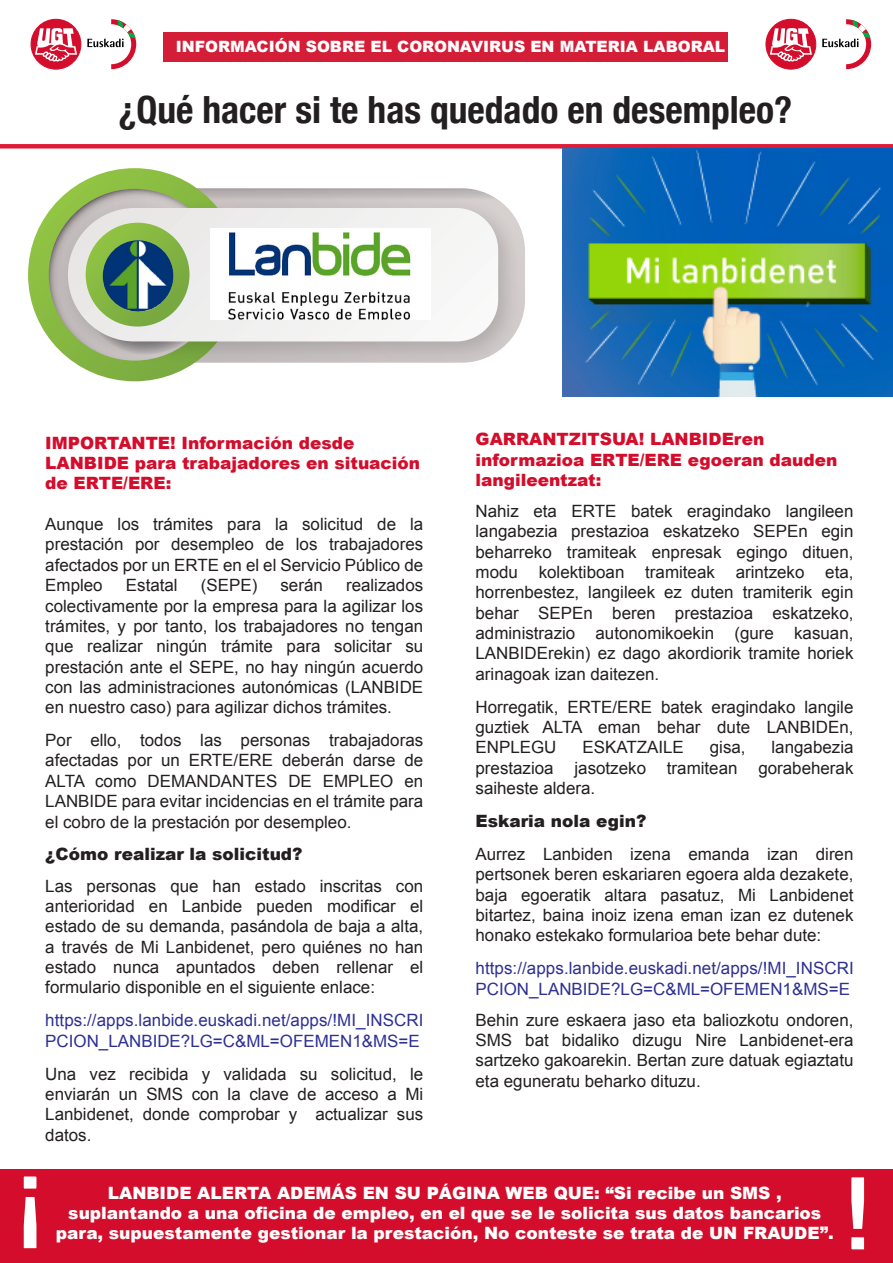
<style>
.page{position:relative;width:893px;height:1263px;background:#fff}
.page>*{position:absolute;margin:0;border:0;box-sizing:border-box;transform-origin:0 0}
.t1{font:700 condensed 37.5px "Helvetica Neue";color:#231f20}
.t2{font:16.95px/20.4px "Arial";color:#231f20;text-align:justify}
.t3{font:900 16.95px/20.4px "Arial";color:#fff;text-align:center}
.t4{font:16.95px/20.4px "Arial";letter-spacing:.005em;color:#2e3092}
.t5{font:900 16.95px/20.4px "Arial";color:#d30d2b}
.t6{font:900 16.95px "Arial";color:#231f20}
.t7{font:900 15.6px "Arial";color:#fff}
</style>
<div class="page">
<div style="left:164px;top:32px;width:564px;height:30px;background:#d41e37"></div>
<svg style="left:30px;top:18px;width:52px;height:52px"></svg>
<div style="left:30px;top:18px;width:52px;height:52px;border:1px solid #fff;border-radius:50%"></div>
<div style="left:31px;top:19px;width:50px;height:50px;background:#d30d2b;border-radius:50%"></div>
<div style="left:31px;top:19px;width:50px;height:50px;border:1px solid #d30d2b;border-radius:50%"></div>
<svg style="left:35px;top:28px;width:42px;height:34px"></svg>
<svg style="left:87px;top:19px;width:49px;height:50px"></svg>
<svg style="left:765px;top:18px;width:52px;height:52px"></svg>
<div style="left:765px;top:18px;width:52px;height:52px;border:1px solid #fff;border-radius:50%"></div>
<div style="left:766px;top:19px;width:50px;height:50px;background:#d30d2b;border-radius:50%"></div>
<div style="left:766px;top:19px;width:50px;height:50px;border:1px solid #d30d2b;border-radius:50%"></div>
<svg style="left:770px;top:28px;width:42px;height:34px"></svg>
<svg style="left:822px;top:19px;width:49px;height:50px"></svg>
<div style="left:0;top:144px;width:893px;height:5px;background:#de1c38"></div>
<div style="left:0;top:1169px;width:893px;height:94px;background:#d30d2b"></div>
<svg style="left:23px;top:1176px;width:14px;height:73px"></svg>
<svg style="left:851px;top:1177px;width:14px;height:73px"></svg>
<img style="left:563px;top:149px;width:330px;height:247px">
<svg style="left:71px;top:188px;width:409px;height:3px"></svg>
<svg style="left:28px;top:168px;width:213px;height:213px;background:#8bbc46"></svg>
<img style="left:51px;top:191px;width:474px;height:179px">
<svg style="left:68px;top:208px;width:430px;height:133px"></svg>
<svg style="left:86px;top:223px;width:104px;height:104px;background:#84b544"></svg>
<img style="left:103px;top:240px;width:70px;height:72px;border-radius:36px">
<img style="left:211px;top:228px;width:219px;height:91px">
<p class="t7" style="left:176px;top:35px;width:551px">INFORMACIÓN SOBRE EL CORONAVIRUS EN MATERIA LABORAL</p>
<h1 class="t1" style="left:118px;top:87px;width:675px">¿Qué hacer si te has quedado en desempleo?</h1>
<p class="t5" style="left:45px;top:432px;width:376px">IMPORTANTE! Información desde<br>LANBIDE para trabajadores en situación de ERTE/ERE:</p>
<p class="t2" style="left:45px;top:514px;width:379px">Aunque los trámites para la solicitud de la prestación por desempleo de los trabajadores afectados por un ERTE en el el Servicio Público de Empleo</p>
<p class="t2" style="left:126px;top:575px;width:53px">Estatal</p>
<p class="t2" style="left:201px;top:575px;width:58px">(SEPE)</p>
<p class="t2" style="left:280px;top:575px;width:44px">serán</p>
<p class="t2" style="left:45px;top:575px;width:379px;text-indent:301px">realizados colectivamente por la empresa para la agilizar los trámites, y por tanto, los trabajadores no tengan que realizar ningún trámite para solicitar su prestación ante el SEPE, no hay ningún acuerdo con las administraciones autonómicas (LANBIDE en nuestro caso) para agilizar dichos trámites.</p>
<p class="t2" style="left:45px;top:730px;width:379px">Por ello, todos las personas trabajadoras afectadas por un ERTE/ERE deberán darse de ALTA como DEMANDANTES DE EMPLEO en LANBIDE para evitar incidencias en el trámite para el cobro de la prestación por desempleo.</p>
<p class="t6" style="left:45px;top:842px;width:259px">¿Cómo realizar la solicitud?</p>
<p class="t2" style="left:45px;top:875px;width:379px">Las personas que han estado inscritas con anterioridad en Lanbide pueden modificar el estado de su demanda, pasándola de baja a alta, a través de Mi Lanbidenet, pero quiénes no han estado nunca apuntados deben rellenar el formulario disponible en el siguiente enlace:</p>
<p class="t4" style="left:45px;top:1010px;width:380px">https://apps.lanbide.euskadi.net/apps/!MI_INSCRI<br>PCION_LANBIDE?LG=C&amp;ML=OFEMEN1&amp;MS=E</p>
<p class="t2" style="left:45px;top:1063px;width:379px">Una vez recibida y validada su solicitud, le enviarán un SMS con la clave de acceso a Mi Lanbidenet, donde comprobar y actualizar sus datos.</p>
<p class="t5" style="left:476px;top:428px;width:363px">GARRANTZITSUA! LANBIDEren informazioa ERTE/ERE egoeran dauden langileentzat:</p>
<p class="t2" style="left:476px;top:501px;width:379px">Nahiz eta ERTE batek eragindako langileen langabezia prestazioa eskatzeko SEPEn egin beharreko tramiteak enpresak egingo dituen, modu kolektiboan tramiteak arintzeko eta, horrenbestez, langileek ez duten tramiterik egin behar SEPEn beren prestazioa eskatzeko, administrazio autonomikoekin (gure kasuan, LANBIDErekin) ez dago akordiorik tramite horiek arinagoak izan daitezen.</p>
<p class="t2" style="left:476px;top:696px;width:379px">Horregatik, ERTE/ERE batek eragindako langile guztiek ALTA eman behar dute LANBIDEn, ENPLEGU</p>
<p class="t2" style="left:582px;top:737px;width:103px">ESKATZAILE</p>
<p class="t2" style="left:710px;top:737px;width:37px">gisa,</p>
<p class="t2" style="left:476px;top:737px;width:379px;text-indent:296px">langabezia prestazioa jasotzeko tramitean gorabeherak saiheste aldera.</p>
<p class="t6" style="left:476px;top:809px;width:172px">Eskaria nola egin?</p>
<p class="t2" style="left:476px;top:844px;width:379px">Aurrez Lanbiden izena emanda izan diren pertsonek beren eskariaren egoera alda dezakete, baja egoeratik altara pasatuz, Mi Lanbidenet bitartez, baina inoiz izena eman izan ez dutenek honako estekako formularioa bete behar dute:</p>
<p class="t4" style="left:476px;top:958px;width:380px">https://apps.lanbide.euskadi.net/apps/!MI_INSCRI<br>PCION_LANBIDE?LG=C&amp;ML=OFEMEN1&amp;MS=E</p>
<p class="t2" style="left:476px;top:1009px;width:379px">Behin zure eskaera jaso eta baliozkotu ondoren, SMS bat bidaliko dizugu Nire Lanbidenet-era sartzeko gakoarekin. Bertan zure datuak egiaztatu eta eguneratu beharko dituzu.</p>
<p class="t3" style="left:56px;top:1182px;width:779px">LANBIDE ALERTA ADEMÁS EN SU PÁGINA WEB QUE: “Si recibe un SMS , suplantando a una oficina de empleo, en el que se le solicita sus datos bancarios para, supuestamente gestionar la prestación, No conteste se trata de UN FRAUDE”.</p>
</div>
